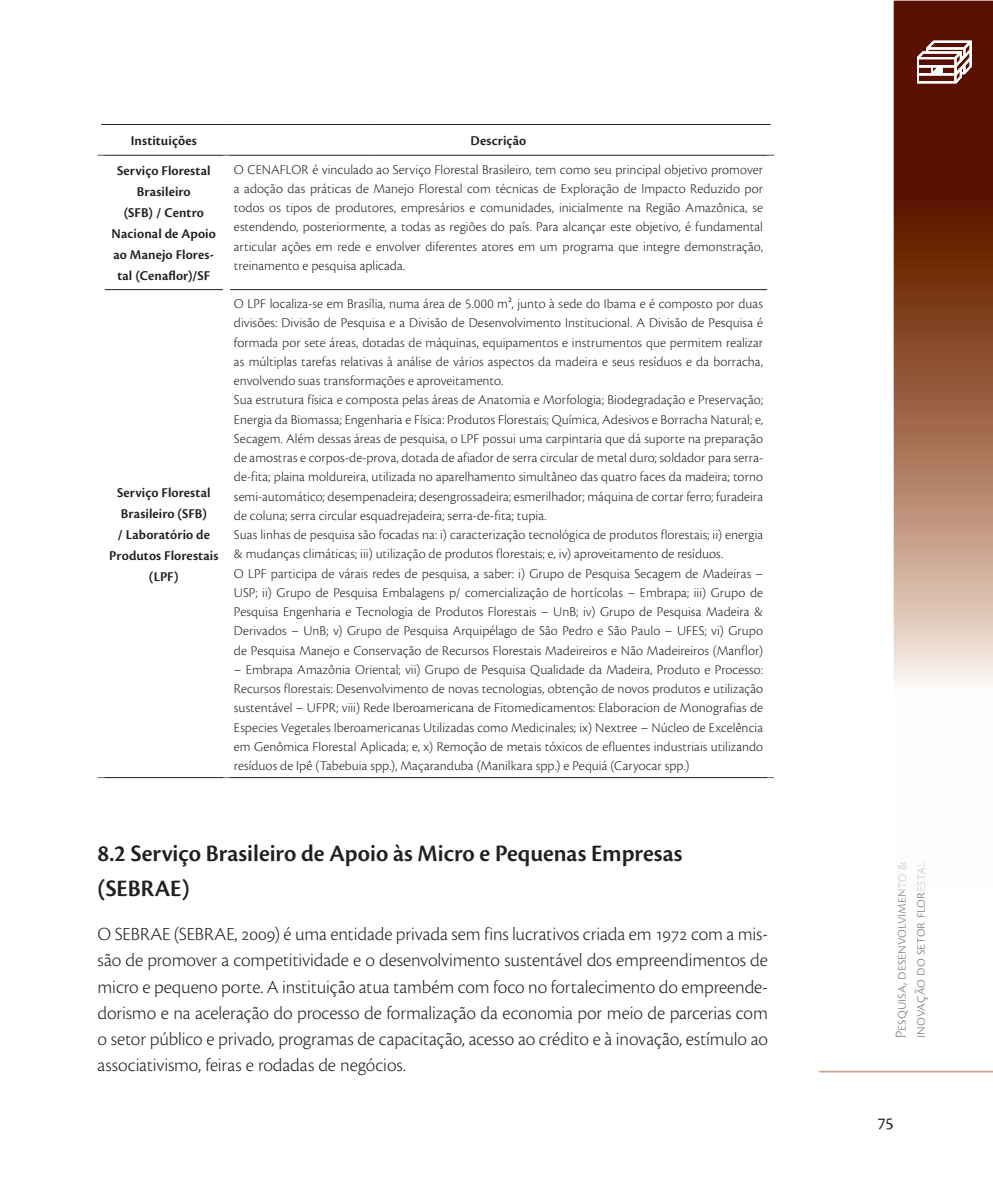
<style>
.page{position:relative;width:993px;height:1191px;background:#fff}
.page>*{position:absolute;margin:0;border:0;box-sizing:border-box;transform-origin:0 0}
.t1{font:24.5px/35px "Cronos Pro Semibold Subh";color:#231f20}
.t2{font:300 19.25px/26.2px "Cronos Pro";letter-spacing:-.01em;color:#231f20;text-align:justify}
.t3{font:17.5px "Cronos Pro";color:#231f20}
.t4{font:300 15.75px/18.9px "Cronos Pro";letter-spacing:-.005em;color:#808285}
.t5{font:300 14px/19.2px "Cronos Pro";letter-spacing:.005em;color:#231f20;text-align:justify}
.t6{font:600 14px/21px "Cronos Pro";letter-spacing:.01em;color:#231f20;text-align:center}
</style>
<div class="page">
<hr style="left:819px;top:1070px;width:173px;height:2px;background:#caa28c">
<svg style="left:893px;top:1px;width:99px;height:682px;background:#945d46"></svg>
<svg style="left:916px;top:41px;width:55px;height:42px"></svg>
<hr style="left:105px;top:289px;width:118px;height:1px;background:#231f20">
<hr style="left:230px;top:289px;width:140px;height:1px;background:#231f20">
<hr style="left:370px;top:289px;width:396px;height:1px;background:#231f20">
<hr style="left:101px;top:124px;width:125px;height:1px;background:#231f20">
<hr style="left:226px;top:124px;width:144px;height:1px;background:#231f20">
<hr style="left:370px;top:124px;width:400px;height:1px;background:#231f20">
<hr style="left:98px;top:155px;width:128px;height:1px;background:#231f20">
<hr style="left:226px;top:155px;width:144px;height:1px;background:#231f20">
<hr style="left:370px;top:155px;width:403px;height:1px;background:#231f20">
<hr style="left:98px;top:777px;width:128px;height:1px;background:#231f20">
<hr style="left:226px;top:777px;width:144px;height:1px;background:#231f20">
<hr style="left:370px;top:777px;width:403px;height:1px;background:#231f20">
<p class="t6" style="left:131px;top:131px;width:68px">Instituições</p>
<p class="t6" style="left:470px;top:131px;width:57px">Descrição</p>
<p class="t6" style="left:112px;top:161px;width:106px">Serviço Florestal<br>Brasileiro<br>(SFB) / Centro<br>Nacional de Apoio ao Manejo Flores&shy;tal (Cenaflor)/SF</p>
<p class="t5" style="left:234px;top:160px;width:530px">O CENAFLOR é vinculado ao Serviço Florestal Brasileiro, tem como seu principal objetivo promover a adoção das práticas de Manejo Florestal com técnicas de Exploração de Impacto Reduzido por todos os tipos de produtores, empresários e comunidades, inicialmente na Região Amazônica, se estendendo, posteriormente, a todas as regiões do país. Para alcançar este objetivo, é fundamental articular ações em rede e envolver diferentes atores em um programa que integre demonstração, treinamento e pesquisa aplicada.</p>
<p class="t6" style="left:109px;top:482px;width:111px">Serviço Florestal<br>Brasileiro (SFB)<br>/ Laboratório de<br>Produtos Florestais (LPF)</p>
<p class="t5" style="left:234px;top:294px;width:530px;text-align:left">O LPF localiza-se em Brasília, numa área de 5.000 m², junto à sede do Ibama e é composto por duas divisões: Divisão de Pesquisa e a Divisão de Desenvolvimento Institucional. A Divisão de Pesquisa é formada por sete áreas, dotadas de máquinas, equipamentos e instrumentos que permitem realizar as múltiplas tarefas relativas à análise de vários aspectos da madeira e seus resíduos e da borracha, envolvendo suas transformações e aproveitamento.<br>Sua estrutura física e composta pelas áreas de Anatomia e Morfologia; Biodegradação e Preservação; Energia da Biomassa; Engenharia e Física: Produtos Florestais; Química, Adesivos e Borracha Natural; e, Secagem. Além dessas áreas de pesquisa, o LPF possui uma carpintaria que dá suporte na preparação de amostras e corpos-de-prova, dotada de afiador de serra circular de metal duro; soldador para serra&shy;de-fita; plaina moldureira, utilizada no aparelhamento simultâneo das quatro faces da madeira; torno semi-automático; desempenadeira; desengrossadeira; esmerilhador; máquina de cortar ferro; furadeira de coluna; serra circular esquadrejadeira; serra-de-fita; tupia.<br>Suas linhas de pesquisa são focadas na: i) caracterização tecnológica de produtos florestais; ii) energia &amp; mudanças climáticas; iii) utilização de produtos florestais; e, iv) aproveitamento de resíduos.<br>O LPF participa de várais redes de pesquisa, a saber: i) Grupo de Pesquisa Secagem de Madeiras – USP; ii) Grupo de Pesquisa Embalagens p/ comercialização de hortícolas – Embrapa; iii) Grupo de Pesquisa Engenharia e Tecnologia de Produtos Florestais – UnB; iv) Grupo de Pesquisa Madeira &amp; Derivados – UnB; v) Grupo de Pesquisa Arquipélago de São Pedro e São Paulo – UFES; vi) Grupo de Pesquisa Manejo e Conservação de Recursos Florestais Madeireiros e Não Madeireiros (Manflor)</p>
<p class="t5" style="left:234px;top:660px;width:530px">– Embrapa Amazônia Oriental; vii) Grupo de Pesquisa Qualidade da Madeira, Produto e Processo:<br>Recursos florestais: Desenvolvimento de novas tecnologias, obtenção de novos produtos e utilização sustentável – UFPR; viii) Rede Iberoamericana de Fitomedicamentos: Elaboracion de Monografias de Especies Vegetales Iberoamericanas Utilizadas como Medicinales; ix) Nextree – Núcleo de Excelência em Genômica Florestal Aplicada; e, x) Remoção de metais tóxicos de efluentes industriais utilizando resíduos de Ipê (Tabebuia spp.), Maçaranduba (Manilkara spp.) e Pequiá (Caryocar spp.)</p>
<h1 class="t1" style="left:98px;top:836px;width:586px">8.2 Serviço Brasileiro de Apoio às Micro e Pequenas Empresas (SEBRAE)</h1>
<p class="t2" style="left:98px;top:920px;width:671px">O SEBRAE (SEBRAE, 2009) é uma entidade privada sem fins lucrativos criada em 1972 com a mis&shy;são de promover a competitividade e o desenvolvimento sustentável dos empreendimentos de micro e pequeno porte. A instituição atua também com foco no fortalecimento do empreende&shy;dorismo e na aceleração do processo de formalização da economia por meio de parcerias com o setor público e privado, programas de capacitação, acesso ao crédito e à inovação, estímulo ao associativismo, feiras e rodadas de negócios.</p>
<p class="t4" style="left:891px;top:1038px;width:178px;rotate:-90deg">Pesquısa, desenvolvımento &amp; ınovação do setor florestal</p>
<p class="t3" style="left:877px;top:1114px;width:18px">75</p>
</div>
